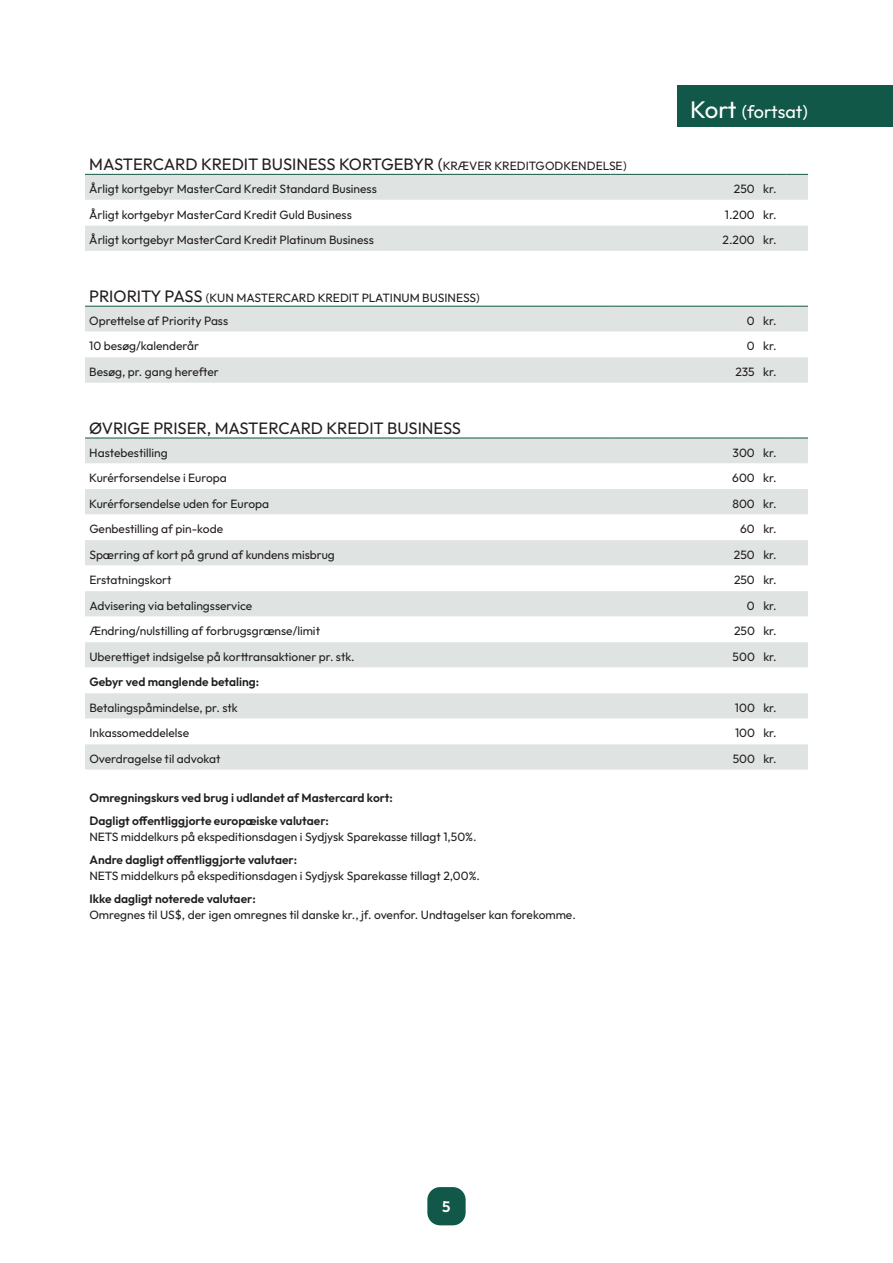
<style>
.page{position:relative;width:893px;height:1263px;background:#fff}
.page>*{position:absolute;margin:0;border:0;box-sizing:border-box;transform-origin:0 0}
.t1{font:18px "Outfit";letter-spacing:-.005em;color:#fff}
.t2{font:16.5px "Outfit";letter-spacing:-.01em;color:#231f20}
.t3{font:600 15px "Outfit";color:#fff}
.t4{font:12px/23.2px "Outfit";color:#231f20}
.t5{font:600 12px/22.5px "Outfit";color:#231f20}
.s1{font-size:24px}
.s2{font-size:12px}
.s3{font-size:16.5px}
</style>
<div class="page">
<div style="left:427px;top:1187px;width:39px;height:38px;background:#115848;border-radius:13px"></div>
<div style="left:677px;top:85px;width:216px;height:41px;background:#115848"></div>
<div style="left:85px;top:439px;width:723px;height:24px;background:#dfe4e2"></div>
<svg style="left:85px;top:489px;width:723px;height:281px;fill:#dfe4e2"></svg>
<hr style="left:85px;top:438px;width:525px;height:1px;background:#115848">
<hr style="left:610px;top:438px;width:149px;height:1px;background:#115848">
<svg style="left:759px;top:438px;width:49px;height:1px"></svg>
<div style="left:85px;top:307px;width:723px;height:76px;background:#dfe4e2"></div>
<svg style="left:85px;top:332px;width:723px;height:25px"></svg>
<hr style="left:85px;top:306px;width:525px;height:1px;background:#115848">
<hr style="left:610px;top:306px;width:149px;height:1px;background:#115848">
<svg style="left:759px;top:306px;width:49px;height:1px"></svg>
<div style="left:85px;top:175px;width:723px;height:76px;background:#dfe4e2"></div>
<svg style="left:85px;top:200px;width:723px;height:25px"></svg>
<hr style="left:85px;top:174px;width:525px;height:1px;background:#115848">
<hr style="left:610px;top:174px;width:149px;height:1px;background:#115848">
<svg style="left:759px;top:174px;width:49px;height:1px"></svg>
<h1 class="t1" style="left:690px;top:100px;width:119px"><span class="s1">Kort</span> (fortsat)</h1>
<h2 class="t2" style="left:89px;top:154px;width:539px">MASTERCARD KREDIT BUSINESS KORTGEBYR (<span class="s2">KRÆVER KREDITGODKENDELSE)</span></h2>
<p class="t4" style="left:89px;top:178px;width:289px">Årligt kortgebyr MasterCard Kredit Standard Business</p>
<p class="t4" style="left:734px;top:178px;width:44px">250 kr.</p>
<p class="t4" style="left:89px;top:203px;width:264px">Årligt kortgebyr MasterCard Kredit Guld Business</p>
<p class="t4" style="left:725px;top:203px;width:53px">1.200 kr.</p>
<p class="t4" style="left:89px;top:229px;width:286px">Årligt kortgebyr MasterCard Kredit Platinum Business</p>
<p class="t4" style="left:723px;top:229px;width:56px">2.200 kr.</p>
<p class="t4" style="left:89px;top:286px;width:392px"><span class="s3">PRIORITY PASS</span> (KUN MASTERCARD KREDIT PLATINUM BUSINESS)<br>Oprettelse af Priority Pass</p>
<p class="t4" style="left:747px;top:309px;width:31px">0 kr.</p>
<p class="t4" style="left:89px;top:335px;width:111px">10 besøg/kalenderår</p>
<p class="t4" style="left:747px;top:335px;width:31px">0 kr.</p>
<p class="t4" style="left:89px;top:360px;width:131px">Besøg, pr. gang herefter</p>
<p class="t4" style="left:735px;top:360px;width:43px">235 kr.</p>
<h2 class="t2" style="left:89px;top:417px;width:373px">ØVRIGE PRISER, MASTERCARD KREDIT BUSINESS</h2>
<p class="t4" style="left:89px;top:441px;width:80px">Hastebestilling</p>
<p class="t4" style="left:733px;top:441px;width:46px">300 kr.</p>
<p class="t4" style="left:89px;top:467px;width:139px">Kurérforsendelse i Europa</p>
<p class="t4" style="left:732px;top:467px;width:46px">600 kr.</p>
<p class="t4" style="left:89px;top:492px;width:181px">Kurérforsendelse uden for Europa</p>
<p class="t4" style="left:732px;top:492px;width:46px">800 kr.</p>
<p class="t4" style="left:89px;top:518px;width:135px">Genbestilling af pin-kode</p>
<p class="t4" style="left:740px;top:518px;width:38px">60 kr.</p>
<p class="t4" style="left:89px;top:543px;width:247px">Spærring af kort på grund af kundens misbrug</p>
<p class="t4" style="left:734px;top:543px;width:44px">250 kr.</p>
<p class="t4" style="left:89px;top:569px;width:84px">Erstatningskort</p>
<p class="t4" style="left:734px;top:569px;width:44px">250 kr.</p>
<p class="t4" style="left:89px;top:594px;width:164px">Advisering via betalingsservice</p>
<p class="t4" style="left:747px;top:594px;width:31px">0 kr.</p>
<p class="t4" style="left:89px;top:620px;width:232px">Ændring/nulstilling af forbrugsgrænse/limit</p>
<p class="t4" style="left:734px;top:620px;width:44px">250 kr.</p>
<p class="t4" style="left:89px;top:645px;width:267px">Uberettiget indsigelse på korttransaktioner pr. stk.</p>
<p class="t4" style="left:733px;top:645px;width:46px">500 kr.</p>
<p class="t5" style="left:89px;top:671px;width:171px">Gebyr ved manglende betaling:</p>
<p class="t4" style="left:89px;top:696px;width:150px">Betalingspåmindelse, pr. stk</p>
<p class="t4" style="left:735px;top:696px;width:43px">100 kr.</p>
<p class="t4" style="left:89px;top:722px;width:101px">Inkassomeddelelse</p>
<p class="t4" style="left:735px;top:722px;width:43px">100 kr.</p>
<p class="t4" style="left:89px;top:747px;width:133px">Overdragelse til advokat</p>
<p class="t4" style="left:733px;top:747px;width:46px">500 kr.</p>
<p class="t5" style="left:89px;top:787px;width:305px">Omregningskurs ved brug i udlandet af Mastercard kort:<br>Dagligt offentliggjorte europæiske valutaer:</p>
<p class="t4" style="left:89px;top:826px;width:389px">NETS middelkurs på ekspeditionsdagen i Sydjysk Sparekasse tillagt 1,50%.</p>
<p class="t5" style="left:89px;top:849px;width:209px">Andre dagligt offentliggjorte valutaer:</p>
<p class="t4" style="left:89px;top:865px;width:392px">NETS middelkurs på ekspeditionsdagen i Sydjysk Sparekasse tillagt 2,00%.</p>
<p class="t5" style="left:89px;top:888px;width:168px">Ikke dagligt noterede valutaer:</p>
<p class="t4" style="left:89px;top:904px;width:488px">Omregnes til US$, der igen omregnes til danske kr., jf. ovenfor. Undtagelser kan forekomme.</p>
<p class="t3" style="left:442px;top:1197px;width:10px">5</p>
</div>
